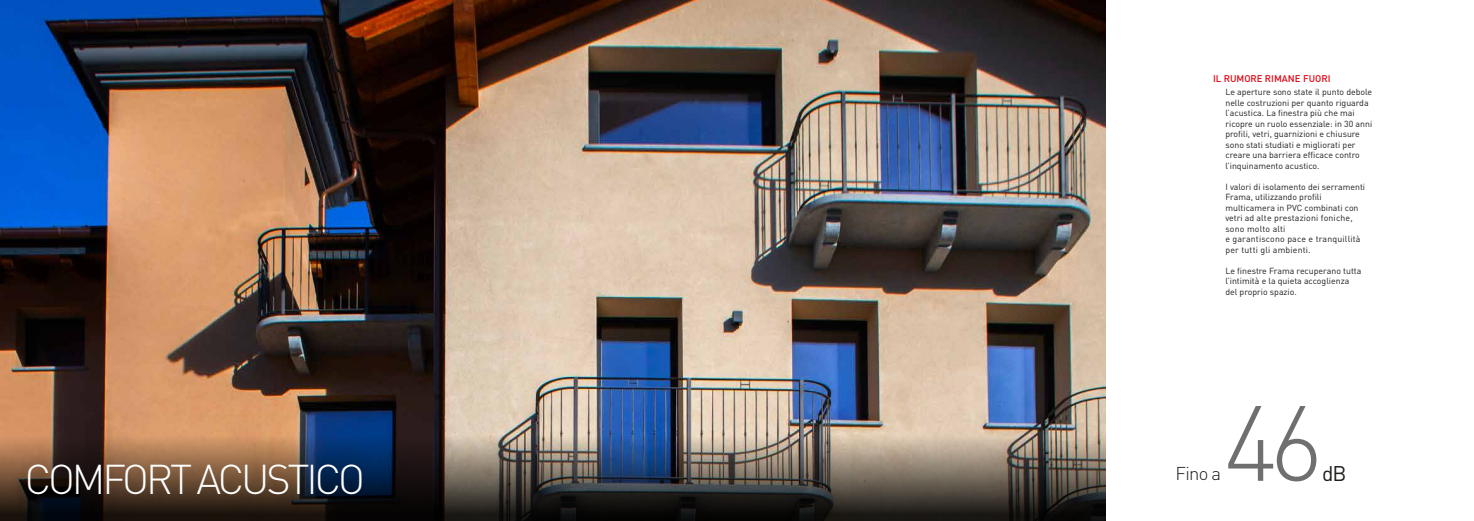
<style>
.page{position:relative;width:1474px;height:521px;background:#fff}
.page>*{position:absolute;margin:0;border:0;box-sizing:border-box;transform-origin:0 0}
.t1{font:300 105px "DIN";color:#706f6f}
.t2{font:300 41.12px "DIN";letter-spacing:-.075em;color:#fff}
.t3{font:21px "DIN";color:#1d1d1b}
.t4{font:300 18.38px "DIN";color:#1d1d1b}
.t5{font:500 9.62px "DIN";color:#e30613}
.t6{font:8.75px/10.5px "DIN";color:#1d1d1b}
</style>
<div class="page">
<img style="left:0;top:0;width:1105px;height:414px">
<img style="left:0;top:414px;width:1105px;height:107px">
<p class="t5" style="left:1212px;top:73px;width:119px">IL RUMORE RIMANE FUORI</p>
<p class="t6" style="left:1225px;top:87px;width:148px">Le aperture sono state il punto debole nelle costruzioni per quanto riguarda l’acustica. La finestra più che mai ricopre un ruolo essenziale: in 30 anni profili, vetri, guarnizioni e chiusure sono stati studiati e migliorati per creare una barriera efficace contro l’inquinamento acustico.</p>
<p class="t6" style="left:1225px;top:181px;width:141px">I valori di isolamento dei serramenti<br>Frama, utilizzando profili multicamera in PVC combinati con vetri ad alte prestazioni foniche, sono molto alti<br>e garantiscono pace e tranquillità per tutti gli ambienti.</p>
<p class="t6" style="left:1225px;top:265px;width:137px">Le finestre Frama recuperano tutta l’intimità e la quieta accoglienza del proprio spazio.</p>
<h2 class="t2" style="left:25px;top:454px;width:342px">COMFORT ACUSTICO</h2>
<h3 class="t4" style="left:1175px;top:462px;width:47px">Fino a</h3>
<h1 class="t1" style="left:1223px;top:378px;width:101px">46</h1>
<h3 class="t3" style="left:1322px;top:460px;width:26px">dB</h3>
</div>
